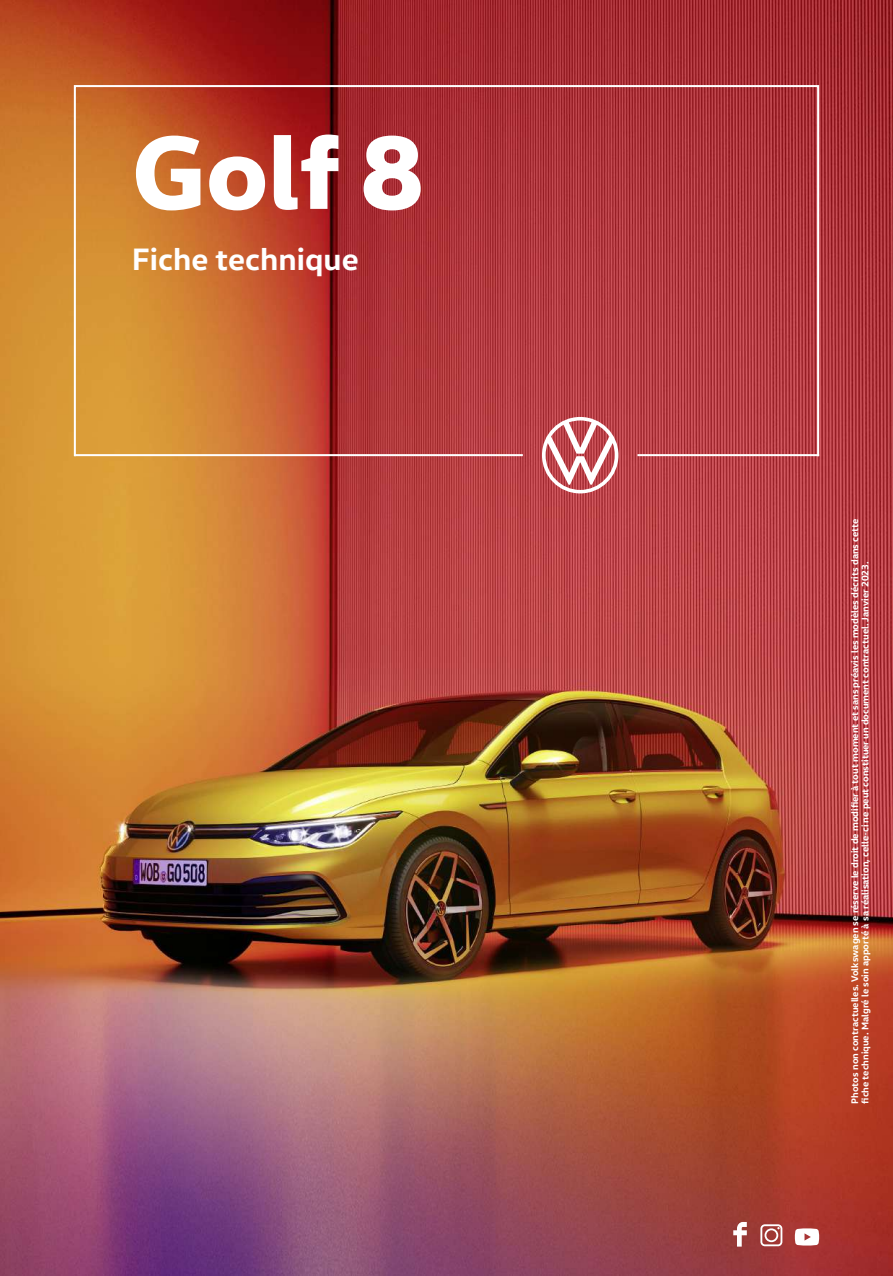
<style>
.page{position:relative;width:893px;height:1276px;background:#fff}
.page>*{position:absolute;margin:0;border:0;box-sizing:border-box;transform-origin:0 0}
.t1{font:800 105.45px "VW Head";color:#fff}
.t2{font:700 31.5px "VW Head";color:#fff}
.t3{font:700 9.75px/10.5px "VW Head";color:#fff}
</style>
<div class="page">
<img style="left:0;top:0;width:893px;height:1276px">
<svg style="left:542px;top:458px;width:76px;height:35px"></svg>
<svg style="left:72px;top:84px;width:749px;height:374px;background:#b94a3b"></svg>
<svg style="left:733px;top:1222px;width:14px;height:24px"></svg>
<svg style="left:795px;top:1228px;width:24px;height:17px"></svg>
<div style="left:760px;top:1224px;width:22px;height:22px;border:2px solid #fff;border-radius:3px"></div>
<div style="left:764px;top:1228px;width:14px;height:14px;border:2px solid #fff;border-radius:50%"></div>
<h1 class="t1" style="left:132px;top:101px;width:293px">Golf 8</h1>
<h2 class="t2" style="left:132px;top:239px;width:228px">Fiche technique</h2>
<p class="t3" style="left:849px;top:1103px;width:586px;rotate:-90deg">Photos non contractuelles. Volkswagen se réserve le droit de modifier à tout moment et sans préavis les modèles décrits dans cette fiche technique. Malgré le soin apporté à sa réalisation, celle-ci ne peut constituer un document contractuel. Janvier 2023.</p>
</div>
